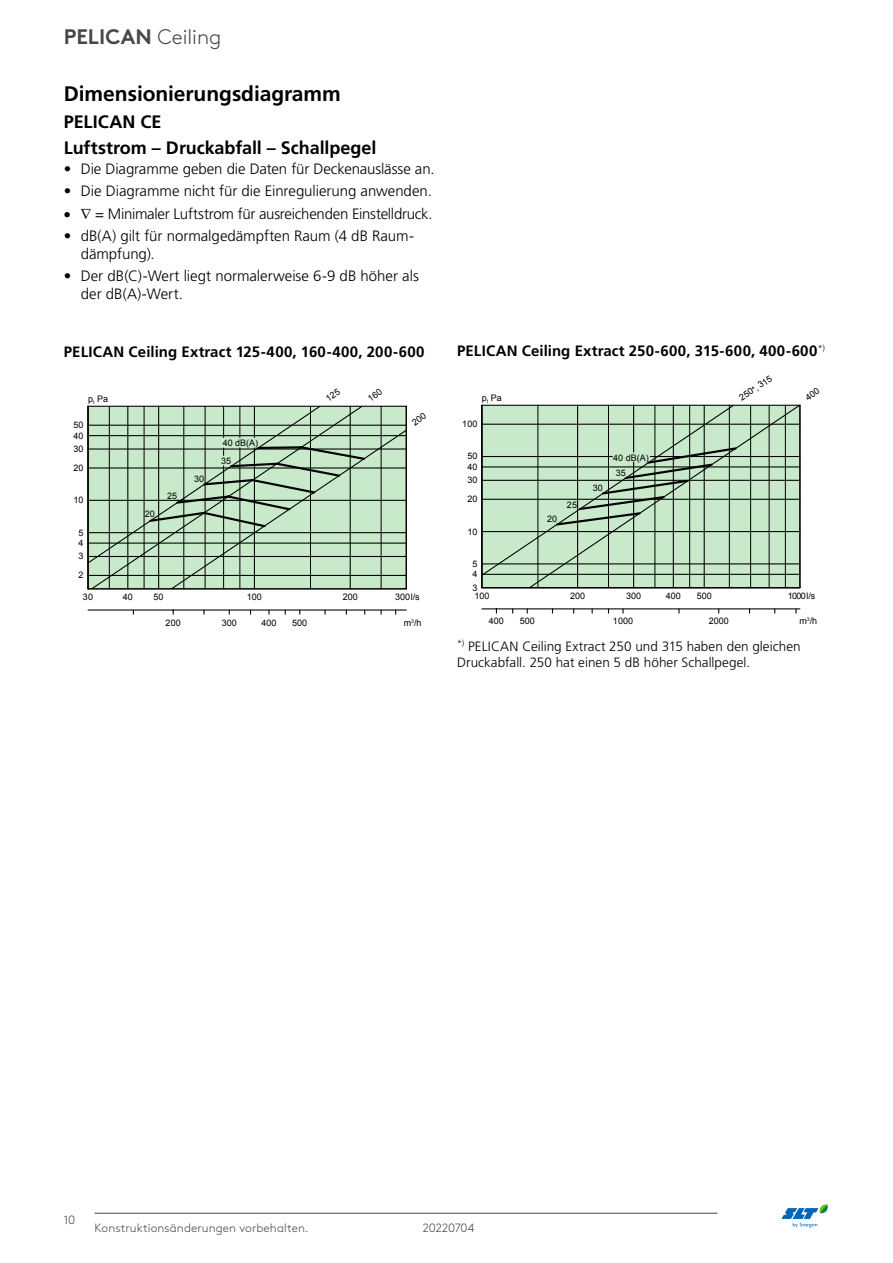
<style>
.page{position:relative;width:893px;height:1263px;background:#fff}
.page>*{position:absolute;margin:0;border:0;box-sizing:border-box;transform-origin:0 0}
.t1{font:700 21px "Frutiger LT Pro";letter-spacing:-.005em;color:#000}
.t2{font:700 21px "Swegon Brown";color:#474847}
.t3{font:700 18px/26.5px "Frutiger LT Pro";color:#000}
.t4{font:300 15px/18px "Frutiger LT Pro";letter-spacing:-.005em;color:#000}
.t5{font:700 15px "Frutiger LT Pro";letter-spacing:.01em;color:#000}
.t6{font:300 13.5px/16.2px "Frutiger LT Pro";letter-spacing:.005em;color:#000}
.t7{font:300 12px "Swegon Brown";letter-spacing:.01em;color:#474847}
.t8{font:300 12px "Swegon Brown";letter-spacing:-.02em;color:#474847}
.t9{font:9px "Arial";letter-spacing:.005em;color:#000}
.s1{font-weight:300}
</style>
<div class="page">
<svg style="left:781px;top:1204px;width:47px;height:23px"></svg>
<hr style="left:95px;top:1213px;width:623px;height:1px;background:#474847">
<hr style="left:88px;top:609px;width:318px;height:2px;background:#000">
<hr style="left:87px;top:406px;width:2px;height:183px;background:#000">
<hr style="left:482px;top:608px;width:318px;height:1px;background:#000">
<hr style="left:482px;top:587px;width:318px;height:1px;background:#000">
<hr style="left:481px;top:405px;width:1px;height:183px;background:#000">
<svg style="left:529px;top:405px;width:271px;height:182px;background:#b3cfb5"></svg>
<svg style="left:482px;top:405px;width:256px;height:171px;background:#b1cdb3"></svg>
<svg style="left:88px;top:405px;width:319px;height:184px;background:#acc8ae"></svg>
<h1 class="t2" style="left:64px;top:20px;width:159px">PELICAN <span class="s1">Ceiling</span></h1>
<h1 class="t1" style="left:64px;top:81px;width:278px">Dimensionierungsdiagramm</h1>
<p class="t3" style="left:64px;top:108px;width:314px">PELICAN CE<br>Luftstrom – Druckabfall – Schallpegel</p>
<p class="t4" style="left:64px;top:160px;width:372px">• Die Diagramme geben die Daten für Deckenauslässe an.</p>
<p class="t4" style="left:64px;top:182px;width:370px">• Die Diagramme nicht für die Einregulierung anwenden.</p>
<p class="t4" style="left:64px;top:205px;width:370px">• ∇ = Minimaler Luftstrom für ausreichenden Einstelldruck.</p>
<p class="t4" style="left:81px;top:227px;width:335px;text-indent:-17px">• dB(A) gilt für normalgedämpften Raum (4 dB Raum&shy;dämpfung).</p>
<p class="t4" style="left:81px;top:267px;width:340px;text-indent:-17px">• Der dB(C)-Wert liegt normalerweise 6-9 dB höher als der dB(A)-Wert.</p>
<p class="t5" style="left:64px;top:343px;width:362px">PELICAN Ceiling Extract 125-400, 160-400, 200-600</p>
<p class="t9" style="left:88px;top:393px;width:21px">p<sub>t</sub> Pa</p>
<p class="t9" style="left:73px;top:419px;width:12px">50</p>
<p class="t9" style="left:73px;top:429px;width:12px">40</p>
<p class="t9" style="left:73px;top:443px;width:12px">30</p>
<p class="t9" style="left:73px;top:462px;width:12px">20</p>
<p class="t9" style="left:73px;top:494px;width:12px">10</p>
<p class="t9" style="left:78px;top:527px;width:6px">5</p>
<p class="t9" style="left:78px;top:537px;width:6px">4</p>
<p class="t9" style="left:78px;top:550px;width:6px">3</p>
<p class="t9" style="left:78px;top:569px;width:6px">2</p>
<p class="t9" style="left:145px;top:508px;width:12px">20</p>
<p class="t9" style="left:167px;top:490px;width:12px">25</p>
<p class="t9" style="left:194px;top:473px;width:12px">30</p>
<p class="t9" style="left:223px;top:437px;width:37px">40 dB(A)</p>
<p class="t9" style="left:221px;top:455px;width:12px">35</p>
<p class="t9" style="left:83px;top:591px;width:12px">30</p>
<p class="t9" style="left:123px;top:591px;width:12px">40</p>
<p class="t9" style="left:154px;top:591px;width:12px">50</p>
<p class="t9" style="left:247px;top:591px;width:17px">100</p>
<p class="t9" style="left:343px;top:591px;width:17px">200</p>
<p class="t9" style="left:395px;top:591px;width:26px">300l/s</p>
<p class="t9" style="left:166px;top:616px;width:17px">200</p>
<p class="t9" style="left:222px;top:616px;width:17px">300</p>
<p class="t9" style="left:261px;top:616px;width:17px">400</p>
<p class="t9" style="left:292px;top:616px;width:17px">500</p>
<p class="t9" style="left:404px;top:616px;width:19px">m<sup>3</sup>/h</p>
<p class="t5" style="left:457px;top:342px;width:369px">PELICAN Ceiling Extract 250-600, 315-600, 400-600<sup>*)</sup></p>
<p class="t9" style="left:482px;top:392px;width:21px">p<sub>t</sub> Pa</p>
<p class="t9" style="left:737px;top:393px;width:39px;rotate:-34deg">250*, 315</p>
<p class="t9" style="left:462px;top:418px;width:17px">100</p>
<p class="t9" style="left:467px;top:450px;width:12px">50</p>
<p class="t9" style="left:467px;top:461px;width:12px">40</p>
<p class="t9" style="left:467px;top:474px;width:12px">30</p>
<p class="t9" style="left:467px;top:493px;width:12px">20</p>
<p class="t9" style="left:467px;top:525px;width:12px">10</p>
<p class="t9" style="left:472px;top:558px;width:6px">5</p>
<p class="t9" style="left:472px;top:568px;width:6px">4</p>
<p class="t9" style="left:547px;top:513px;width:12px">20</p>
<p class="t9" style="left:567px;top:499px;width:12px">25</p>
<p class="t9" style="left:593px;top:482px;width:12px">30</p>
<p class="t9" style="left:613px;top:451px;width:37px">40 dB(A)</p>
<p class="t9" style="left:616px;top:467px;width:12px">35</p>
<p class="t9" style="left:472px;top:582px;width:6px">3</p>
<p class="t9" style="left:474px;top:590px;width:17px">100</p>
<p class="t9" style="left:570px;top:590px;width:17px">200</p>
<p class="t9" style="left:626px;top:590px;width:17px">300</p>
<p class="t9" style="left:666px;top:590px;width:17px">400</p>
<p class="t9" style="left:697px;top:590px;width:17px">500</p>
<p class="t9" style="left:788px;top:590px;width:29px">1000l/s</p>
<p class="t9" style="left:489px;top:615px;width:17px">400</p>
<p class="t9" style="left:520px;top:615px;width:17px">500</p>
<p class="t9" style="left:613px;top:615px;width:22px">1000</p>
<p class="t9" style="left:709px;top:615px;width:22px">2000</p>
<p class="t9" style="left:799px;top:615px;width:19px">m<sup>3</sup>/h</p>
<p class="t6" style="left:457px;top:638px;width:345px"><sup>*)</sup> PELICAN Ceiling Extract 250 und 315 haben den gleichen<br>Druckabfall. 250 hat einen 5 dB höher Schallpegel.</p>
<p class="t7" style="left:64px;top:1211px;width:13px">10</p>
<p class="t7" style="left:95px;top:1219px;width:215px">Konstruktionsänderungen vorbehalten.</p>
<p class="t8" style="left:423px;top:1219px;width:53px">20220704</p>
</div>
